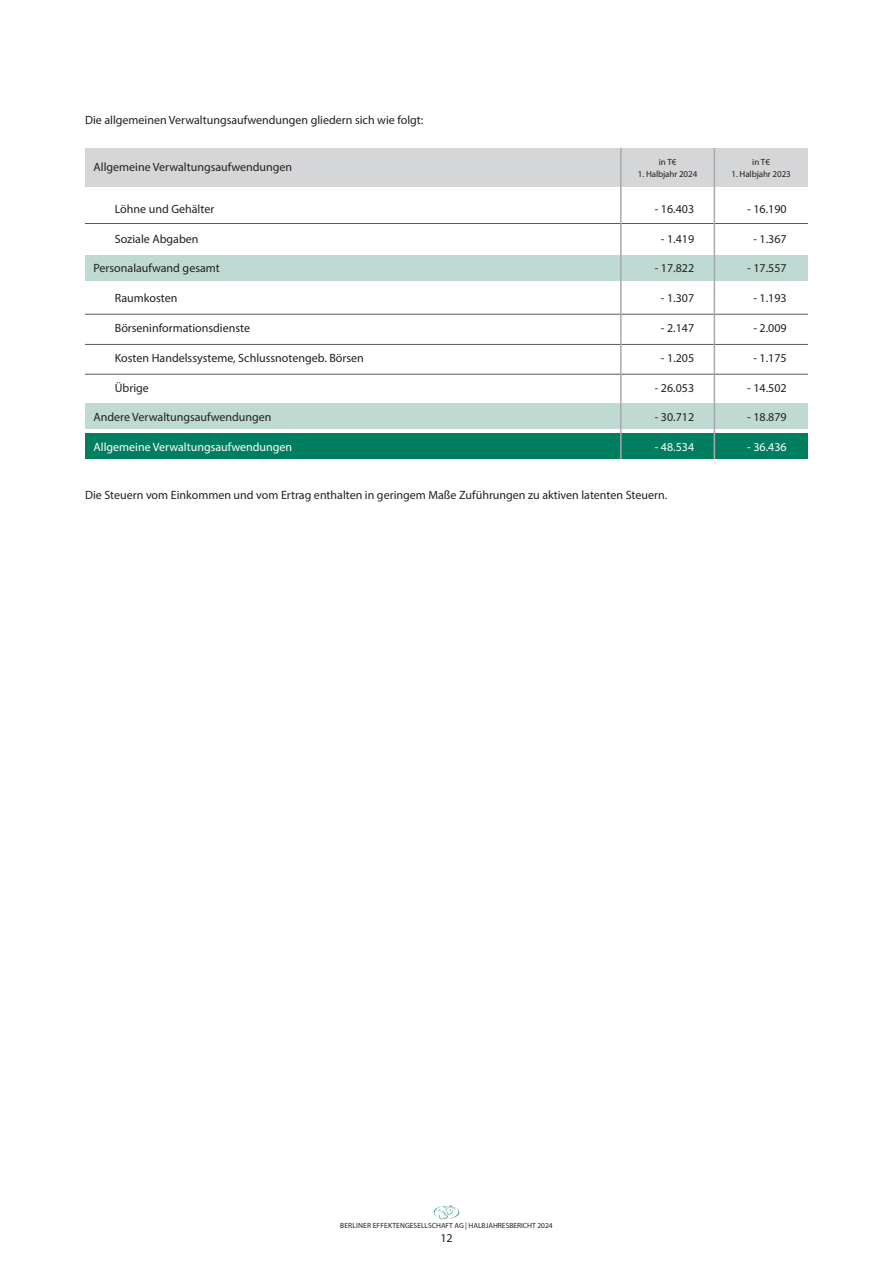
<style>
.page{position:relative;width:893px;height:1263px;background:#fff}
.page>*{position:absolute;margin:0;border:0;box-sizing:border-box;transform-origin:0 0}
.t1{font:12px "Myriad Pro";color:#231f20}
.t2{font:12px "Myriad Pro";color:#fff}
.t3{font:9px "Myriad Pro";letter-spacing:-.01em;color:#231f20}
.t4{font:7.5px "Myriad Pro";color:#231f20}
</style>
<div class="page">
<svg style="left:434px;top:1205px;width:25px;height:15px"></svg>
<div style="left:85px;top:255px;width:723px;height:25px;background:#bedad3"></div>
<div style="left:85px;top:403px;width:723px;height:26px;background:#bedad3"></div>
<div style="left:85px;top:433px;width:723px;height:26px;background:#007f60"></div>
<div style="left:85px;top:149px;width:723px;height:38px;background:#d5d6d8"></div>
<hr style="left:85px;top:223px;width:723px;height:1px;background:#57585a">
<hr style="left:85px;top:314px;width:723px;height:1px;background:#57585a">
<hr style="left:85px;top:344px;width:723px;height:1px;background:#57585a">
<hr style="left:85px;top:374px;width:723px;height:1px;background:#57585a">
<hr style="left:620px;top:148px;width:2px;height:311px;background:#a8a9ad">
<hr style="left:714px;top:148px;width:1px;height:311px;background:#a8a9ad">
<p class="t1" style="left:85px;top:113px;width:340px">Die allgemeinen Verwaltungsaufwendungen gliedern sich wie folgt:</p>
<p class="t1" style="left:94px;top:160px;width:200px">Allgemeine Verwaltungsaufwendungen</p>
<p class="t1" style="left:115px;top:201px;width:101px">Löhne und Gehälter</p>
<p class="t1" style="left:115px;top:231px;width:85px">Soziale Abgaben</p>
<p class="t1" style="left:94px;top:261px;width:128px">Personalaufwand gesamt</p>
<p class="t1" style="left:115px;top:291px;width:64px">Raumkosten</p>
<p class="t1" style="left:115px;top:321px;width:137px">Börseninformationsdienste</p>
<p class="t1" style="left:115px;top:350px;width:251px">Kosten Handelssysteme, Schlussnotengeb. Börsen</p>
<p class="t1" style="left:115px;top:380px;width:36px">Übrige</p>
<p class="t1" style="left:94px;top:410px;width:180px">Andere Verwaltungsaufwendungen</p>
<p class="t2" style="left:94px;top:440px;width:200px">Allgemeine Verwaltungsaufwendungen</p>
<p class="t3" style="left:659px;top:157px;width:19px">in T€</p>
<p class="t3" style="left:638px;top:169px;width:61px">1. Halbjahr 2024</p>
<p class="t1" style="left:655px;top:201px;width:41px">- 16.403</p>
<p class="t1" style="left:661px;top:231px;width:35px">- 1.419</p>
<p class="t1" style="left:655px;top:261px;width:41px">- 17.822</p>
<p class="t1" style="left:661px;top:291px;width:35px">- 1.307</p>
<p class="t1" style="left:661px;top:321px;width:35px">- 2.147</p>
<p class="t1" style="left:661px;top:350px;width:35px">- 1.205</p>
<p class="t1" style="left:655px;top:380px;width:41px">- 26.053</p>
<p class="t1" style="left:655px;top:410px;width:41px">- 30.712</p>
<p class="t2" style="left:655px;top:440px;width:41px">- 48.534</p>
<p class="t1" style="left:85px;top:488px;width:584px">Die Steuern vom Einkommen und vom Ertrag enthalten in geringem Maße Zuführungen zu aktiven latenten Steuern.</p>
<p class="t3" style="left:752px;top:157px;width:19px">in T€</p>
<p class="t3" style="left:731px;top:169px;width:61px">1. Halbjahr 2023</p>
<p class="t1" style="left:747px;top:201px;width:41px">- 16.190</p>
<p class="t1" style="left:753px;top:231px;width:35px">- 1.367</p>
<p class="t1" style="left:747px;top:261px;width:41px">- 17.557</p>
<p class="t1" style="left:753px;top:291px;width:35px">- 1.193</p>
<p class="t1" style="left:753px;top:320px;width:35px">- 2.009</p>
<p class="t1" style="left:753px;top:350px;width:35px">- 1.175</p>
<p class="t1" style="left:747px;top:380px;width:41px">- 14.502</p>
<p class="t1" style="left:747px;top:410px;width:41px">- 18.879</p>
<p class="t2" style="left:747px;top:440px;width:41px">- 36.436</p>
<p class="t4" style="left:340px;top:1221px;width:214px">BERLINER EFFEKTENGESELLSCHAFT AG | HALBJAHRESBERICHT 2024</p>
<p class="t1" style="left:440px;top:1230px;width:14px">12</p>
</div>
